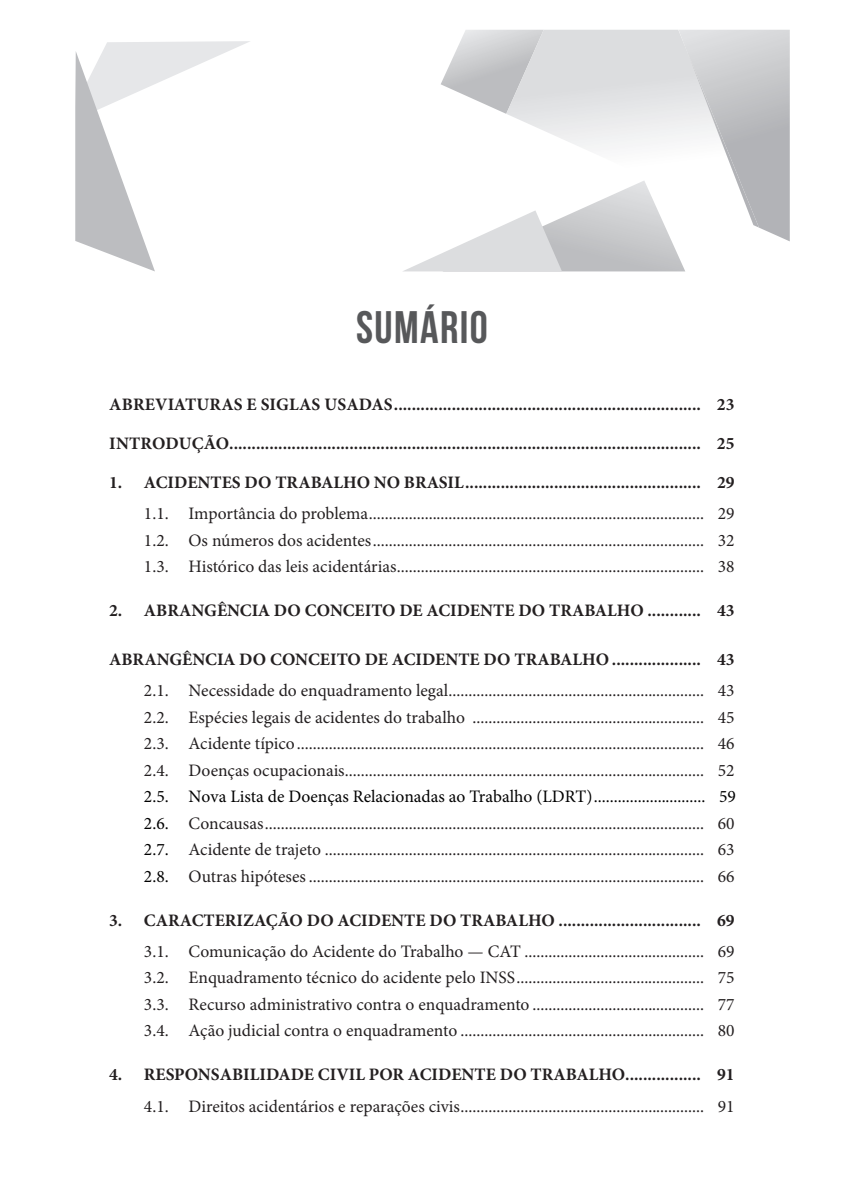
<style>
.page{position:relative;width:844px;height:1191px;background:#fff}
.page>*{position:absolute;margin:0;border:0;box-sizing:border-box;transform-origin:0 0}
.t1{font:700 45.5px "Bebas Neue";letter-spacing:.03em;color:#57585a}
.t2{font:17.5px/26.4px "Minion Pro";color:#231f20;text-align:justify}
.t3{font:700 17.5px "Minion Pro";color:#231f20}
.s1{color:#000}
</style>
<div class="page">
<svg style="left:75px;top:41px;width:175px;height:230px"></svg>
<svg style="left:404px;top:30px;width:385px;height:241px"></svg>
<img style="left:682px;top:41px;width:76px;height:187px">
<h1 class="t1" style="left:356px;top:302px;width:133px">SUMÁRIO</h1>
<p class="t3" style="left:109px;top:392px;width:626px">ABREVIATURAS E SIGLAS USADAS ..................................................................... 23</p>
<p class="t3" style="left:109px;top:431px;width:626px">INTRODUÇÃO .......................................................................................................... 25</p>
<p class="t3" style="left:109px;top:470px;width:626px">1. ACIDENTES DO TRABALHO NO BRASIL ..................................................... 29</p>
<p class="t2" style="left:144px;top:500px;width:592px">1.1. Importância do problema .................................................................................... 29<br>1.2. Os números dos acidentes ................................................................................... 32<br>1.3. Histórico das leis acidentárias ............................................................................. 38</p>
<p class="t3" style="left:109px;top:598px;width:626px">2. ABRANGÊNCIA DO CONCEITO DE ACIDENTE DO TRABALHO ............ 43</p>
<p class="t3" style="left:109px;top:647px;width:626px">ABRANGÊNCIA DO CONCEITO DE ACIDENTE DO TRABALHO .................... 43</p>
<p class="t2" style="left:144px;top:677px;width:592px">2.1. Necessidade do enquadramento legal ................................................................ 43<br>2.2. Espécies legais de acidentes do trabalho .......................................................... 45<br>2.3. Acidente típico ...................................................................................................... 46<br>2.4. Doenças ocupacionais .......................................................................................... 52</p>
<p class="t2" style="left:144px;top:783px;width:593px"><span class="s1">2.5. Nova Lista de Doenças Relacionadas ao Trabalho (LDRT) ............................ 59<br>2.6.</span> Concausas .............................................................................................................. 60<br><span class="s1">2.7.</span> Acidente de trajeto ............................................................................................... 63<br><span class="s1">2.8.</span> Outras hipóteses ................................................................................................... 66</p>
<p class="t3" style="left:109px;top:907px;width:626px">3. CARACTERIZAÇÃO DO ACIDENTE DO TRABALHO ................................ 69</p>
<p class="t2" style="left:144px;top:938px;width:592px">3.1. Comunicação do Acidente do Trabalho — CAT ............................................. 69<br>3.2. Enquadramento técnico do acidente pelo INSS ............................................... 75<br>3.3. Recurso administrativo contra o enquadramento ........................................... 77<br>3.4. Ação judicial contra o enquadramento ............................................................. 80</p>
<p class="t3" style="left:109px;top:1062px;width:626px">4. RESPONSABILIDADE CIVIL POR ACIDENTE DO TRABALHO................. 91</p>
<p class="t2" style="left:144px;top:1093px;width:592px">4.1. Direitos acidentários e reparações civis ............................................................. 91</p>
</div>
